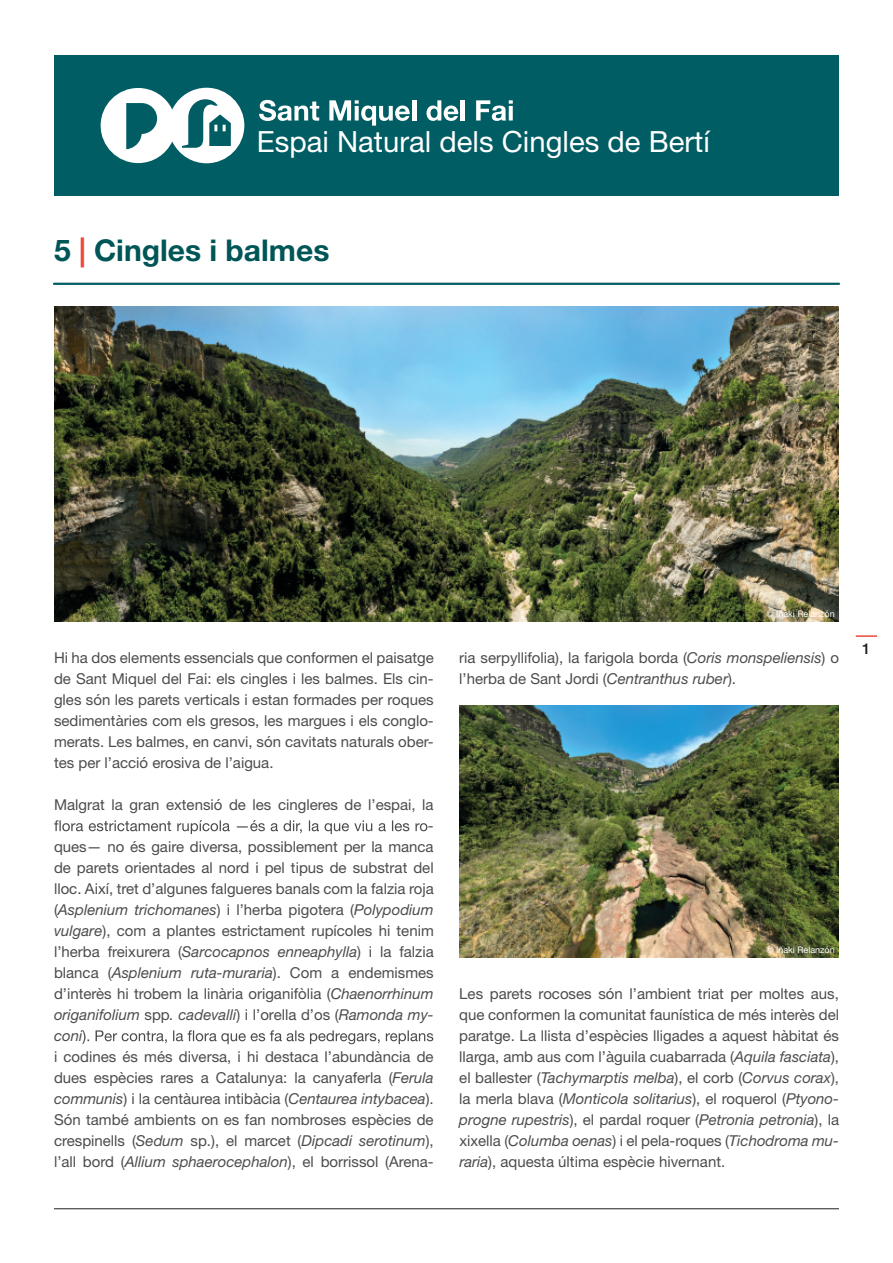
<style>
.page{position:relative;width:893px;height:1263px;background:#fff}
.page>*{position:absolute;margin:0;border:0;box-sizing:border-box;transform-origin:0 0}
.t1{font:700 30px "Helvetica Neue LT Std";color:#005556}
.t2{font:29.25px "Helvetica Neue LT Std";color:#fff}
.t3{font:15px/21px "Helvetica Neue LT Std";color:#4b4c4d;text-align:justify}
.t4{font:italic 15px "Helvetica Neue LT Std";color:#4b4c4d}
.t5{font:500 15px "Helvetica Neue LT Std";color:#231f20}
.t6{font:9px "Helvetica Neue LT Std";color:#fff}
.s1{color:#eb4839}
.s2{font-style:normal}
.s3{font-style:italic}
</style>
<div class="page">
<hr style="left:54px;top:1208px;width:785px;height:1px;background:#231f20">
<div style="left:54px;top:55px;width:785px;height:141px;background:#005d63"></div>
<svg style="left:101px;top:88px;width:143px;height:75px"></svg>
<svg style="left:259px;top:100px;width:60px;height:21px"></svg>
<svg style="left:329px;top:100px;width:81px;height:26px"></svg>
<hr style="left:412px;top:100px;width:4px;height:20px;background:#fff">
<svg style="left:426px;top:100px;width:32px;height:21px"></svg>
<hr style="left:461px;top:100px;width:4px;height:20px;background:#fff">
<svg style="left:476px;top:100px;width:37px;height:21px"></svg>
<svg style="left:509px;top:106px;width:4px;height:14px"></svg>
<hr style="left:856px;top:635px;width:21px;height:2px;background:#eb4839">
<img style="left:54px;top:306px;width:785px;height:315px">
<svg style="left:54px;top:820px;width:373px;height:14px"></svg>
<svg style="left:82px;top:1030px;width:351px;height:14px"></svg>
<hr style="left:54px;top:283px;width:785px;height:2px;background:#005d63">
<img style="left:459px;top:705px;width:380px;height:252px">
<h2 class="t2" style="left:257px;top:124px;width:454px">Espai Natural dels Cingles de Bertí</h2>
<h1 class="t1" style="left:54px;top:231px;width:277px">5 <span class="s1">|</span> Cingles i balmes</h1>
<p class="t3" style="left:54px;top:647px;width:381px">Hi ha dos elements essencials que conformen el paisatge de Sant Miquel del Fai: els cingles i les balmes. Els cin&shy;gles són les parets verticals i estan formades per roques sedimentàries com els gresos, les margues i els conglo&shy;merats. Les balmes, en canvi, són cavitats naturals ober&shy;tes per l’acció erosiva de l’aigua.</p>
<p class="t3" style="left:54px;top:794px;width:381px">Malgrat la gran extensió de les cingleres de l’espai, la</p>
<p class="t3" style="left:428px;top:815px;width:7px">-</p>
<p class="t3" style="left:54px;top:836px;width:381px">ques— no és gaire diversa, possiblement per la manca</p>
<p class="t3" style="left:54px;top:857px;width:381px">de parets orientades al nord i pel tipus de substrat del</p>
<p class="t3" style="left:54px;top:878px;width:381px">lloc. Així, tret d’algunes falgueres banals com la falzia roja</p>
<p class="t4" style="left:54px;top:901px;width:381px"><span class="s2">(</span>Asplenium trichomanes<span class="s2">) i l’herba pigotera (</span>Polypodium</p>
<p class="t3" style="left:54px;top:920px;width:381px"><span class="s3">vulgare</span>), com a plantes estrictament rupícoles hi tenim</p>
<p class="t3" style="left:54px;top:941px;width:381px">l’herba freixurera (<span class="s3">Sarcocapnos enneaphylla</span>) i la falzia</p>
<p class="t3" style="left:54px;top:962px;width:381px">blanca (<span class="s3">Asplenium ruta-muraria</span>). Com a endemismes</p>
<p class="t3" style="left:54px;top:983px;width:381px">d’interès hi trobem la linària origanifòlia (<span class="s3">Chaenorrhinum</span></p>
<p class="t4" style="left:54px;top:1006px;width:381px">origanifolium <span class="s2">spp</span>. cadevalli<span class="s2">) i l’orella d’os (</span>Ramonda my-</p>
<p class="t4" style="left:54px;top:1027px;width:30px">coni</p>
<p class="t3" style="left:54px;top:1046px;width:381px">i codines és més diversa, i hi destaca l’abundància de dues espècies rares a Catalunya: la canyaferla (<span class="s3">Ferula communis</span>) i la centàurea intibàcia (<span class="s3">Centaurea intybacea</span>).<br>Són també ambients on es fan nombroses espècies de crespinells (<span class="s3">Sedum</span> sp.), el marcet (<span class="s3">Dipcadi serotinum</span>), l’all bord (<span class="s3">Allium sphaerocephalon</span>), el borrissol (Arena-</p>
<p class="t6" style="left:766px;top:608px;width:70px">© Iñaki Relanzón</p>
<p class="t3" style="left:459px;top:647px;width:381px">ria serpyllifolia), la farigola borda (<span class="s3">Coris monspeliensis</span>) o l’herba de Sant Jordi (<span class="s3">Centranthus ruber</span>).</p>
<p class="t5" style="left:862px;top:640px;width:10px">1</p>
<p class="t6" style="left:766px;top:944px;width:70px">© Iñaki Relanzón</p>
<p class="t3" style="left:459px;top:983px;width:381px">Les parets rocoses són l’ambient triat per moltes aus, que conformen la comunitat faunística de més interès del paratge. La llista d’espècies lligades a aquest hàbitat és llarga, amb aus com l’àguila cuabarrada (<span class="s3">Aquila fasciata</span>), el ballester (<span class="s3">Tachymarptis melba</span>), el corb (<span class="s3">Corvus corax</span>), la merla blava (<span class="s3">Monticola solitarius</span>), el roquerol (<span class="s3">Ptyono&shy;progne rupestris</span>), el pardal roquer (<span class="s3">Petronia petronia</span>), la xixella (<span class="s3">Columba oenas</span>) i el pela-roques (<span class="s3">Tichodroma mu&shy;raria</span>), aquesta última espècie hivernant.</p>
</div>
